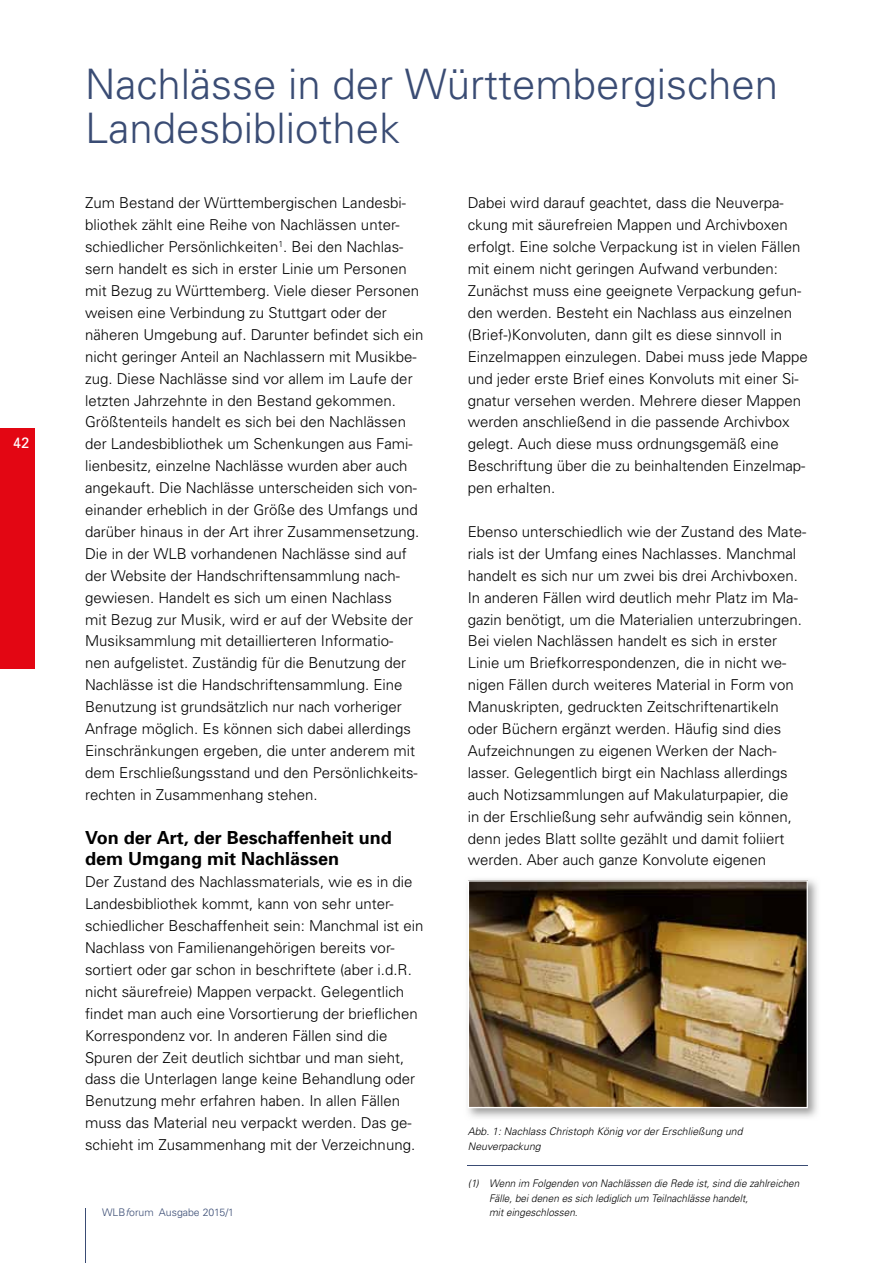
<style>
.page{position:relative;width:893px;height:1263px;background:#fff}
.page>*{position:absolute;margin:0;border:0;box-sizing:border-box;transform-origin:0 0}
.t1{font:300 42px/43.8px "Univers";color:#3a4c74}
.t2{font:700 18px/21.9px "Univers";color:#000}
.t3{font:300 15px/21.9px "Univers";color:#000}
.t4{font:15px "Univers";color:#fff}
.t5{font:italic 300 10.5px/14.2px "Univers";color:#000}
.t6{font:300 10.5px "Univers";color:#3a4c74}
.s1{font-style:italic}
</style>
<div class="page">
<hr style="left:85px;top:1208px;width:1px;height:55px;background:#3a4c74">
<div style="left:0;top:428px;width:34px;height:240px;background:#e30613"></div>
<hr style="left:468px;top:1165px;width:340px;height:1px;background:#3a4c74">
<img style="left:468px;top:879px;width:349px;height:239px">
<img style="left:468px;top:880px;width:340px;height:228px">
<p class="t4" style="left:13px;top:434px;width:18px">42</p>
<h1 class="t1" style="left:85px;top:61px;width:695px">Nachlässe in der Württembergischen<br>Landesbibliothek</h1>
<p class="t3" style="left:85px;top:192px;width:340px">Zum Bestand der Württembergischen Landesbi&shy;bliothek zählt eine Reihe von Nachlässen unter&shy;schiedlicher Persönlichkeiten<sup>1</sup>. Bei den Nachlas&shy;sern handelt es sich in erster Linie um Personen mit Bezug zu Württemberg. Viele dieser Personen weisen eine Verbindung zu Stuttgart oder der näheren Umgebung auf. Darunter befindet sich ein nicht geringer Anteil an Nachlassern mit Musikbe&shy;zug. Diese Nachlässe sind vor allem im Laufe der letzten Jahrzehnte in den Bestand gekommen.<br>Größtenteils handelt es sich bei den Nachlässen der Landesbibliothek um Schenkungen aus Fami&shy;lienbesitz, einzelne Nachlässe wurden aber auch angekauft. Die Nachlässe unterscheiden sich von&shy;einander erheblich in der Größe des Umfangs und darüber hinaus in der Art ihrer Zusammensetzung.<br>Die in der WLB vorhandenen Nachlässe sind auf der Website der Handschriftensammlung nach&shy;gewiesen. Handelt es sich um einen Nachlass<br>mit Bezug zur Musik, wird er auf der Website der Musiksammlung mit detaillierteren Informatio-<br>nen aufgelistet. Zuständig für die Benutzung der Nachlässe ist die Handschriftensammlung. Eine Benutzung ist grundsätzlich nur nach vorheriger Anfrage möglich. Es können sich dabei allerdings Einschränkungen ergeben, die unter anderem mit dem Erschließungsstand und den Persönlichkeits&shy;rechten in Zusammenhang stehen.</p>
<p class="t2" style="left:85px;top:825px;width:308px">Von der Art, der Beschaffenheit und dem Umgang mit Nachlässen</p>
<p class="t3" style="left:85px;top:871px;width:340px">Der Zustand des Nachlassmaterials, wie es in die Landesbibliothek kommt, kann von sehr unter&shy;schiedlicher Beschaffenheit sein: Manchmal ist ein Nachlass von Familienangehörigen bereits vor&shy;sortiert oder gar schon in beschriftete (aber i.d.R. nicht säurefreie) Mappen verpackt. Gelegentlich findet man auch eine Vorsortierung der brieflichen Korrespondenz vor. In anderen Fällen sind die Spuren der Zeit deutlich sichtbar und man sieht, dass die Unterlagen lange keine Behandlung oder Benutzung mehr erfahren haben. In allen Fällen muss das Material neu verpackt werden. Das ge&shy;schieht im Zusammenhang mit der Verzeichnung.</p>
<p class="t6" style="left:102px;top:1206px;width:134px">WLB<span class="s1">f</span>orum Ausgabe 2015/1</p>
<p class="t3" style="left:468px;top:192px;width:342px">Dabei wird darauf geachtet, dass die Neuverpa&shy;ckung mit säurefreien Mappen und Archivboxen erfolgt. Eine solche Verpackung ist in vielen Fällen mit einem nicht geringen Aufwand verbunden:<br>Zunächst muss eine geeignete Verpackung gefun&shy;den werden. Besteht ein Nachlass aus einzelnen (Brief-)Konvoluten, dann gilt es diese sinnvoll in Einzelmappen einzulegen. Dabei muss jede Mappe und jeder erste Brief eines Konvoluts mit einer Si&shy;gnatur versehen werden. Mehrere dieser Mappen werden anschließend in die passende Archivbox gelegt. Auch diese muss ordnungsgemäß eine Beschriftung über die zu beinhaltenden Einzelmap&shy;pen erhalten.</p>
<p class="t3" style="left:468px;top:520px;width:340px">Ebenso unterschiedlich wie der Zustand des Mate&shy;rials ist der Umfang eines Nachlasses. Manchmal handelt es sich nur um zwei bis drei Archivboxen.<br>In anderen Fällen wird deutlich mehr Platz im Ma&shy;gazin benötigt, um die Materialien unterzubringen.<br>Bei vielen Nachlässen handelt es sich in erster Linie um Briefkorrespondenzen, die in nicht we&shy;nigen Fällen durch weiteres Material in Form von Manuskripten, gedruckten Zeitschriftenartikeln oder Büchern ergänzt werden. Häufig sind dies Aufzeichnungen zu eigenen Werken der Nach&shy;lasser. Gelegentlich birgt ein Nachlass allerdings auch Notizsammlungen auf Makulaturpapier, die<br>in der Erschließung sehr aufwändig sein können, denn jedes Blatt sollte gezählt und damit foliiert werden. Aber auch ganze Konvolute eigenen</p>
<p class="t5" style="left:468px;top:1124px;width:276px">Abb. 1: Nachlass Christoph König vor der Erschließung und<br>Neuverpackung</p>
<p class="t5" style="left:489px;top:1176px;width:312px;text-indent:-21px">(1) Wenn im Folgenden von Nachlässen die Rede ist, sind die zahlreichen<br>Fälle, bei denen es sich lediglich um Teilnachlässe handelt,<br>mit eingeschlossen.</p>
</div>
